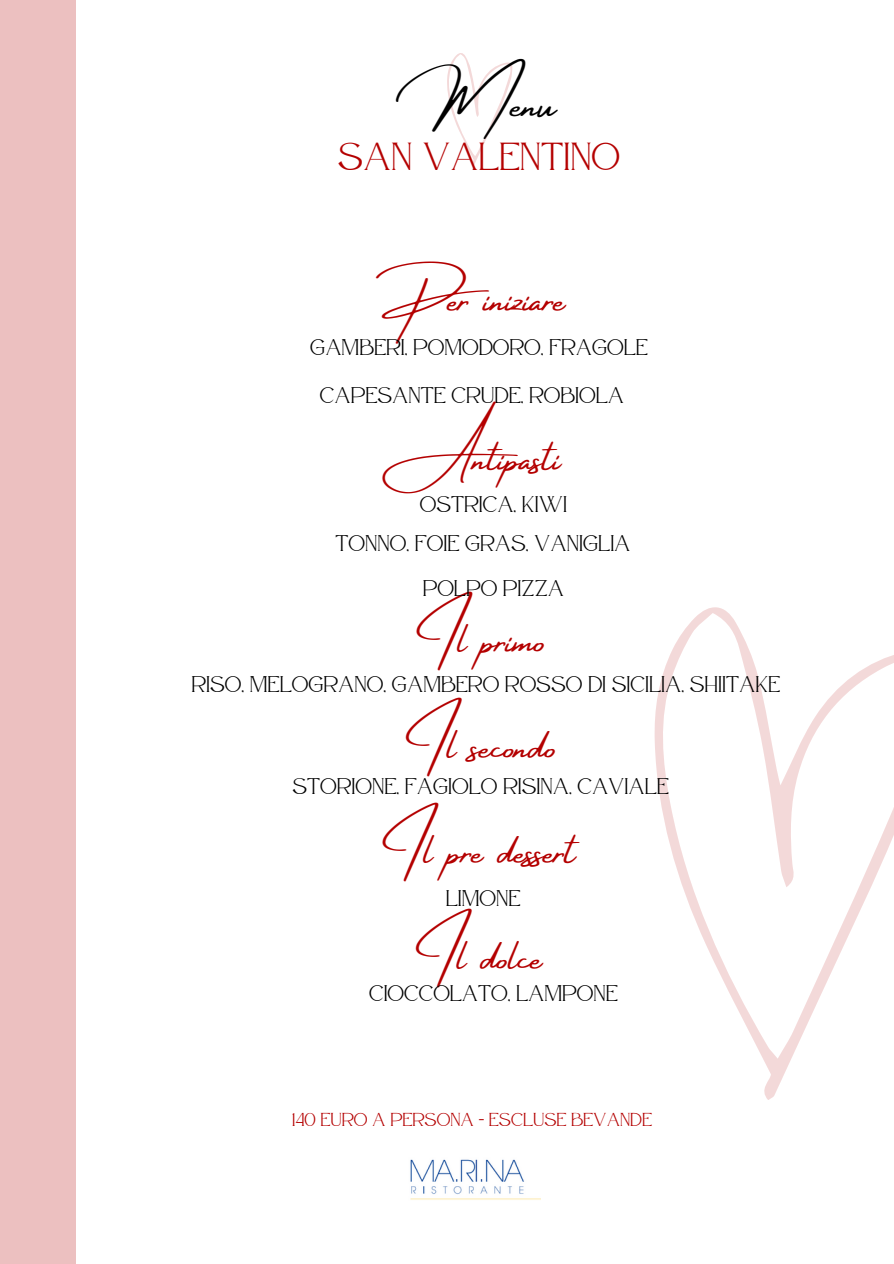
<style>
.page{position:relative;width:894px;height:1264px;background:#fff}
.page>*{position:absolute;margin:0;border:0;box-sizing:border-box;transform-origin:0 0}
.t1{font:43.65px "Amsterdam Four";color:#000}
.t2{font:40.2px "Amsterdam Four";color:#b40000}
.t3{font:39px "Atteron";color:#b40000}
.t4{font:22.65px "Atteron";color:#000}
.t5{font:18.75px "Atteron";color:#b40000}
</style>
<div class="page">
<svg style="left:447px;top:53px;width:65px;height:112px"></svg>
<img style="left:410px;top:1159px;width:130px;height:41px">
<svg style="left:654px;top:607px;width:239px;height:492px"></svg>
<div style="left:0;top:0;width:76px;height:1263px;background:#ecc0c0"></div>
<p class="t1" style="left:430px;top:81px;width:131px">Menu</p>
<h1 class="t3" style="left:338px;top:134px;width:283px">SAN VALENTINO</h1>
<h3 class="t2" style="left:393px;top:277px;width:174px">Per iniziare</h3>
<h3 class="t4" style="left:310px;top:334px;width:339px">GAMBERI, POMODORO, FRAGOLE</h3>
<h3 class="t4" style="left:320px;top:381px;width:305px">CAPESANTE CRUDE, ROBIOLA</h3>
<p class="t2" style="left:410px;top:437px;width:152px">Antipasti</p>
<h1 class="t4" style="left:420px;top:490px;width:148px">OSTRICA, KIWI</h1>
<h4 class="t4" style="left:335px;top:530px;width:296px">TONNO, FOIE GRAS, VANIGLIA</h4>
<h1 class="t2" style="left:416px;top:618px;width:130px">Il primo</h1>
<h4 class="t4" style="left:422px;top:574px;width:143px">POLPO PIZZA</h4>
<h1 class="t4" style="left:191px;top:671px;width:590px">RISO, MELOGRANO, GAMBERO ROSSO DI SICILIA, SHIITAKE</h1>
<h3 class="t2" style="left:405px;top:725px;width:151px">Il secondo</h3>
<h1 class="t4" style="left:292px;top:773px;width:377px">STORIONE, FAGIOLO RISINA, CAVIALE</h1>
<h1 class="t2" style="left:382px;top:830px;width:195px">Il pre dessert</h1>
<h1 class="t4" style="left:445px;top:885px;width:76px">LIMONE</h1>
<h3 class="t2" style="left:416px;top:935px;width:128px">Il dolce</h3>
<h3 class="t4" style="left:369px;top:980px;width:250px">CIOCCOLATO, LAMPONE</h3>
<h2 class="t5" style="left:292px;top:1108px;width:361px">140 EURO A PERSONA - ESCLUSE BEVANDE</h2>
</div>
